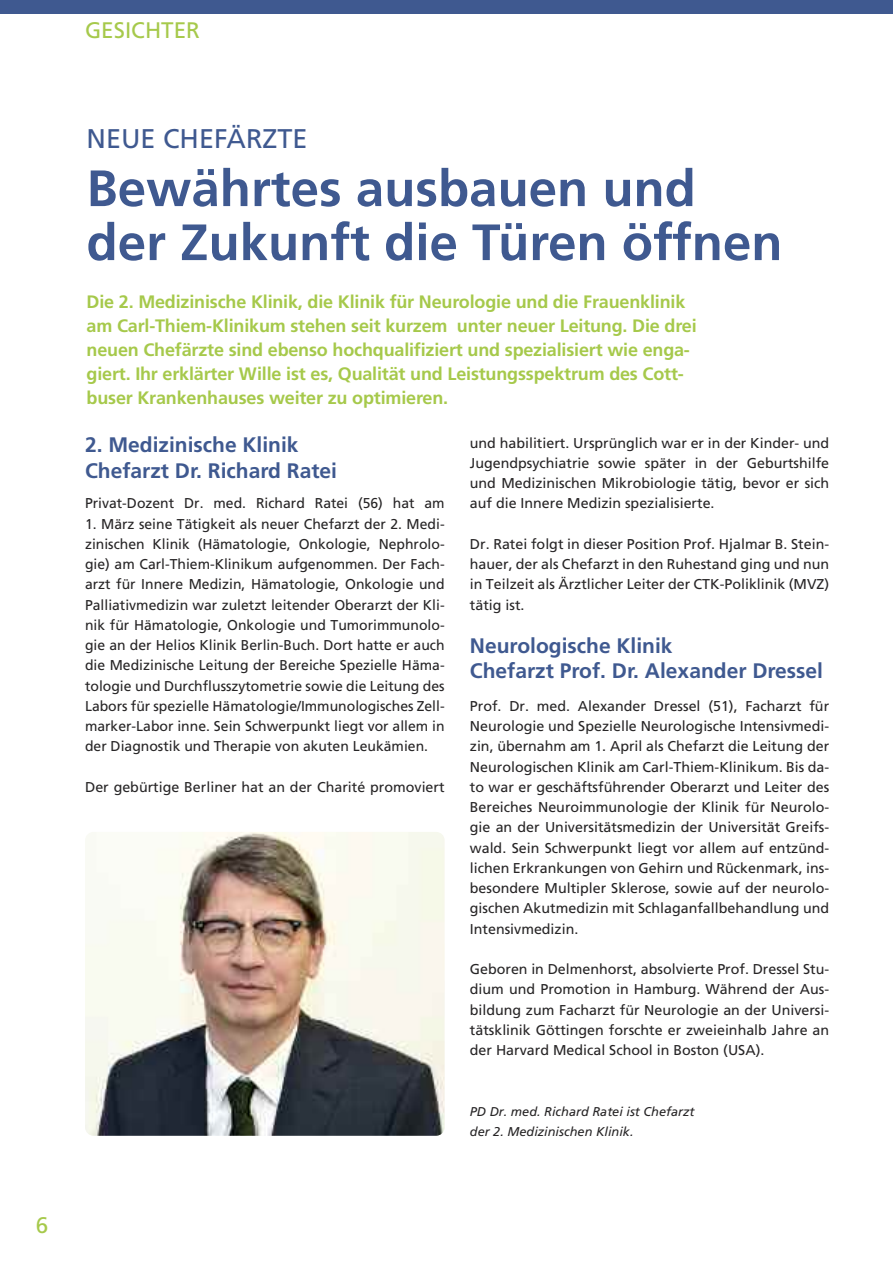
<style>
.page{position:relative;width:893px;height:1263px;background:#fff}
.page>*{position:absolute;margin:0;border:0;box-sizing:border-box;transform-origin:0 0}
.t1{font:700 51px/54px "Frutiger LT Pro";color:#3f5990}
.t2{font:27px "Frutiger LT Pro";color:#3f5990}
.t3{font:22.5px "Frutiger LT Pro";color:#a6c94b}
.t4{font:700 21px/25.2px "Frutiger LT Pro";color:#3f5990}
.t5{font:700 18px/24px "Frutiger";letter-spacing:-.01em;color:#a6c94b}
.t6{font:14.25px/20.2px "Frutiger";color:#272526;text-align:justify}
.t7{font:italic 12.75px/20.2px "Frutiger";color:#272526}
</style>
<div class="page">
<div style="left:0;top:0;width:893px;height:14px;background:#3f5990"></div>
<img style="left:85px;top:832px;width:360px;height:304px;border-radius:9px">
<h3 class="t3" style="left:36px;top:1217px;width:14px">6</h3>
<h3 class="t3" style="left:85px;top:22px;width:117px">GESICHTER</h3>
<h2 class="t2" style="left:87px;top:129px;width:223px">NEUE CHEFÄRZTE</h2>
<h1 class="t1" style="left:87px;top:167px;width:697px">Bewährtes ausbauen und der Zukunft die Türen öffnen</h1>
<p class="t5" style="left:87px;top:291px;width:612px">Die 2. Medizinische Klinik, die Klinik für Neurologie und die Frauenklinik am Carl-Thiem-Klinikum stehen seit kurzem unter neuer Leitung. Die drei neuen Chefärzte sind ebenso hochqualifiziert und spezialisiert wie enga&shy;giert. Ihr erklärter Wille ist es, Qualität und Leistungsspektrum des Cott&shy;buser Krankenhauses weiter zu optimieren.</p>
<h3 class="t4" style="left:85px;top:435px;width:254px">2. Medizinische Klinik<br>Chefarzt Dr. Richard Ratei</h3>
<p class="t6" style="left:85px;top:494px;width:361px">Privat-Dozent Dr. med. Richard Ratei (56) hat am</p>
<p class="t6" style="left:85px;top:515px;width:361px">1. März seine Tätigkeit als neuer Chefarzt der 2. Medi&shy;zinischen Klinik (Hämatologie, Onkologie, Nephrolo&shy;gie) am Carl-Thiem-Klinikum aufgenommen. Der Fach&shy;arzt für Innere Medizin, Hämatologie, Onkologie und Palliativmedizin war zuletzt leitender Oberarzt der Kli&shy;nik für Hämatologie, Onkologie und Tumorimmunolo&shy;gie an der Helios Klinik Berlin-Buch. Dort hatte er auch die Medizinische Leitung der Bereiche Spezielle Häma&shy;tologie und Durchflusszytometrie sowie die Leitung des Labors für spezielle Hämatologie/Immunologisches Zell&shy;marker-Labor inne. Sein Schwerpunkt liegt vor allem in der Diagnostik und Therapie von akuten Leukämien.</p>
<p class="t6" style="left:85px;top:778px;width:361px">Der gebürtige Berliner hat an der Charité promoviert</p>
<p class="t6" style="left:470px;top:434px;width:361px">und habilitiert. Ursprünglich war er in der Kinder- und Jugendpsychiatrie sowie später in der Geburtshilfe und Medizinischen Mikrobiologie tätig, bevor er sich auf die Innere Medizin spezialisierte.</p>
<p class="t6" style="left:470px;top:535px;width:361px">Dr. Ratei folgt in dieser Position Prof. Hjalmar B. Stein&shy;hauer, der als Chefarzt in den Ruhestand ging und nun in Teilzeit als Ärztlicher Leiter der CTK-Poliklinik (MVZ) tätig ist.</p>
<h3 class="t4" style="left:470px;top:635px;width:355px">Neurologische Klinik<br>Chefarzt Prof. Dr. Alexander Dressel</h3>
<p class="t6" style="left:470px;top:697px;width:361px">Prof. Dr. med. Alexander Dressel (51), Facharzt für Neurologie und Spezielle Neurologische Intensivmedi&shy;zin, übernahm am 1. April als Chefarzt die Leitung der Neurologischen Klinik am Carl-Thiem-Klinikum. Bis da&shy;to war er geschäftsführender Oberarzt und Leiter des Bereiches Neuroimmunologie der Klinik für Neurolo&shy;gie an der Universitätsmedizin der Universität Greifs&shy;wald. Sein Schwerpunkt liegt vor allem auf entzünd&shy;lichen Erkrankungen von Gehirn und Rückenmark, ins&shy;besondere Multipler Sklerose, sowie auf der neurolo&shy;gischen Akutmedizin mit Schlaganfallbehandlung und Intensivmedizin.</p>
<p class="t6" style="left:470px;top:960px;width:361px">Geboren in Delmenhorst, absolvierte Prof. Dressel Stu&shy;dium und Promotion in Hamburg. Während der Aus&shy;bildung zum Facharzt für Neurologie an der Universi&shy;tätsklinik Göttingen forschte er zweieinhalb Jahre an der Harvard Medical School in Boston (USA).</p>
<p class="t7" style="left:470px;top:1102px;width:226px">PD Dr. med. Richard Ratei ist Chefarzt der 2. Medizinischen Klinik.</p>
</div>
